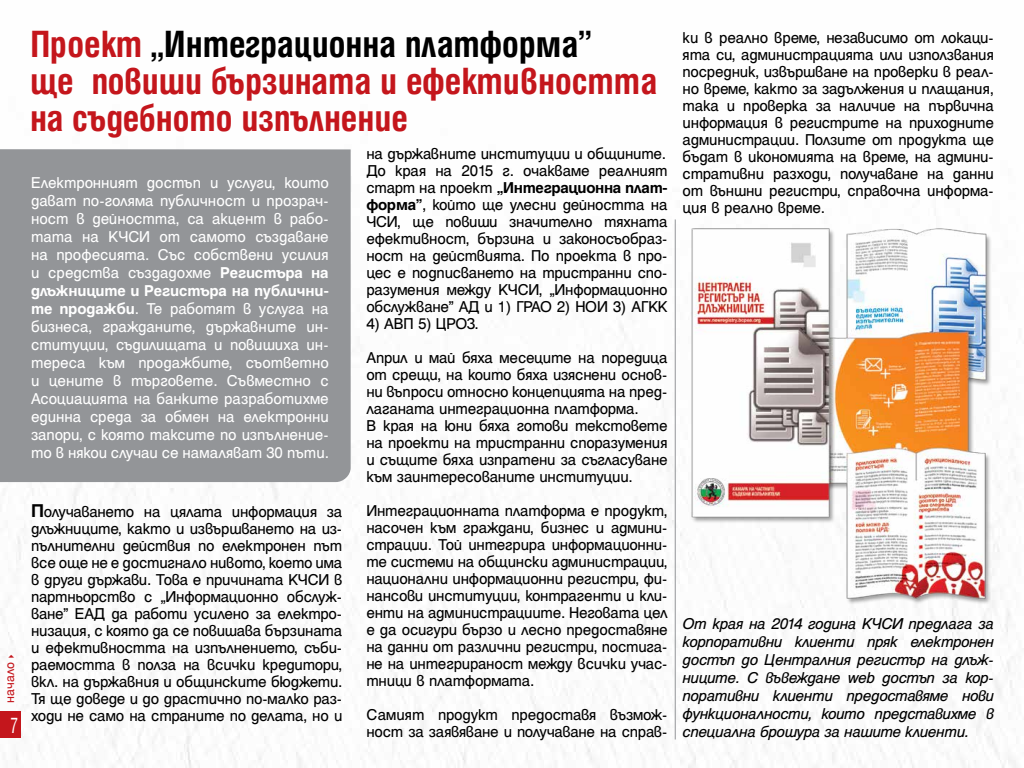
<style>
.page{position:relative;width:1024px;height:768px;background:#fff}
.page>*{position:absolute;margin:0;border:0;box-sizing:border-box;transform-origin:0 0}
.t1{font:700 condensed 41px/37px "Helen Bg";color:#c4161c}
.t2{font:condensed 24px "Helen Bg";color:#fff;scale:.75 1}
.t3{font:17px/17px "Helen Bg";letter-spacing:-.01em;color:#000;text-align:justify}
.t4{font:17px/18px "Helen Bg";letter-spacing:-.01em;color:#fff;text-align:justify}
.t5{font:italic 17px/18px "Helen Bg";letter-spacing:-.02em;color:#000;text-align:justify}
.t6{font:14px "Helen Bg";letter-spacing:.005em;color:#c4161c}
.s1{color:#000}
.s2{font-weight:700}
.s3{font-weight:700;font-size:20px}
</style>
<div class="page">
<img style="left:0;top:219px;width:1017px;height:549px">
<div style="left:0;top:711px;width:21px;height:27px;background:#c4161c"></div>
<div style="left:0;top:149px;width:351px;height:333px;background:#939598"></div>
<img style="left:683px;top:219px;width:317px;height:393px">
<hr style="left:675px;top:219px;width:1px;height:520px;background:#939598">
<p class="t6" style="left:2px;top:703px;width:52px;rotate:-90deg">начало✔</p>
<h2 class="t2" style="left:10px;top:712px;width:12px">7</h2>
<h1 class="t1" style="left:30px;top:24px;width:629px">Проект <span class="s1">„Интеграционна платформа·<br></span>ще повиши бързината и ефективността на съдебното изпълнение</h1>
<p class="t4" style="left:31px;top:173px;width:299px">Електронният достъп и услуги, които дават по-голяма публичност и прозрач&shy;ност в дейността, са акцент в рабо&shy;тата на КЧСИ от самото създаване на професията. Със собствени усилия и средства създадохме <span class="s2">Регистъра на длъжниците и Регистъра на публични&shy;те продажби</span>. Те работят в услуга на бизнеса, гражданите, държавните ин&shy;ституции, съдилищата и повишиха ин&shy;тереса към продажбите, съответно и цените в търговете. Съвместно с Асоциацията на банките разработихме единна среда за обмен на електронни запори, с която таксите по изпълнение&shy;то в някои случаи се намаляват 30 пъти.</p>
<p class="t3" style="left:31px;top:503px;width:313px"><span class="s3">П</span>олучаването на цялата информация за длъжниците, както и извършването на из&shy;пълнителни действия по електронен път все още не е достигнало нивото, което има в други държави. Това е причината КЧСИ в партньорство с „Информационно обслуж&shy;ване· ЕАД да работи усилено за електро&shy;низация, с която да се повишава бързината и ефективността на изпълнението, съби&shy;раемостта в полза на всички кредитори, вкл. на държавния и общинските бюджети.<br>Тя ще доведе и до драстично по-малко раз&shy;ходи не само на страните по делата, но и</p>
<p class="t3" style="left:366px;top:145px;width:303px">на държавните институции и общините.<br>До края на 2015 г. очакваме реалният старт на проект <span class="s2">„Интеграционна плат&shy;форма·</span>, който ще улесни дейността на ЧСИ, ще повиши значително тяхната ефективност, бързина и законосъобраз&shy;ност на действията. По проекта в про&shy;цес е подписването на тристранни спо&shy;разумения между КЧСИ, „Информационно обслужване· АД и 1) ГРАО 2) НОИ 3) АГКК</p>
<p class="t3" style="left:366px;top:306px;width:303px;line-height:34px">4) АВП 5) ЦРОЗ.<br>Април и май бяха месеците на поредица</p>
<p class="t3" style="left:366px;top:366px;width:303px;text-align:left">от срещи, на които бяха изяснени основ&shy;ни въпроси относно концепцията на пред&shy;лаганата интеграционна платформа.<br>В края на юни бяха готови текстовете на проекти на тристранни споразумения и същите бяха изпратени за съгласуване към заинтересованите институции.</p>
<p class="t3" style="left:366px;top:502px;width:303px">Интеграционната платформа е продукт, насочен към граждани, бизнес и админи&shy;страции. Той интегрира информационни&shy;те системи на общински администрации, национални информационни регистри, фи&shy;нансови институции, контрагенти и кли&shy;енти на администрациите. Неговата цел е да осигури бързо и лесно предоставяне на данни от различни регистри, постига&shy;не на интегрираност между всички учас&shy;тници в платформата.</p>
<p class="t3" style="left:366px;top:706px;width:303px">Самият продукт предоставя възмож&shy;ност за заявяване и получаване на справ-</p>
<p class="t3" style="left:683px;top:29px;width:313px">ки в реално време, независимо от локаци&shy;ята си, администрацията или използвания посредник, извършване на проверки в реал&shy;но време, както за задължения и плащания, така и проверка за наличие на първична информация в регистрите на приходните администрации. Ползите от продукта ще бъдат в икономията на време, на админи&shy;стративни разходи, получаване на данни от външни регистри, справочна информа&shy;ция в реално време.</p>
<p class="t5" style="left:683px;top:614px;width:313px">От края на 2014 година КЧСИ предлага за корпоративни клиенти пряк електронен достъп до Централния регистър на длъж&shy;ниците. С въвеждане web достъп за кор&shy;поративни клиенти предоставяме нови функционалности, които представихме в специална брошура за нашите клиенти.</p>
</div>
